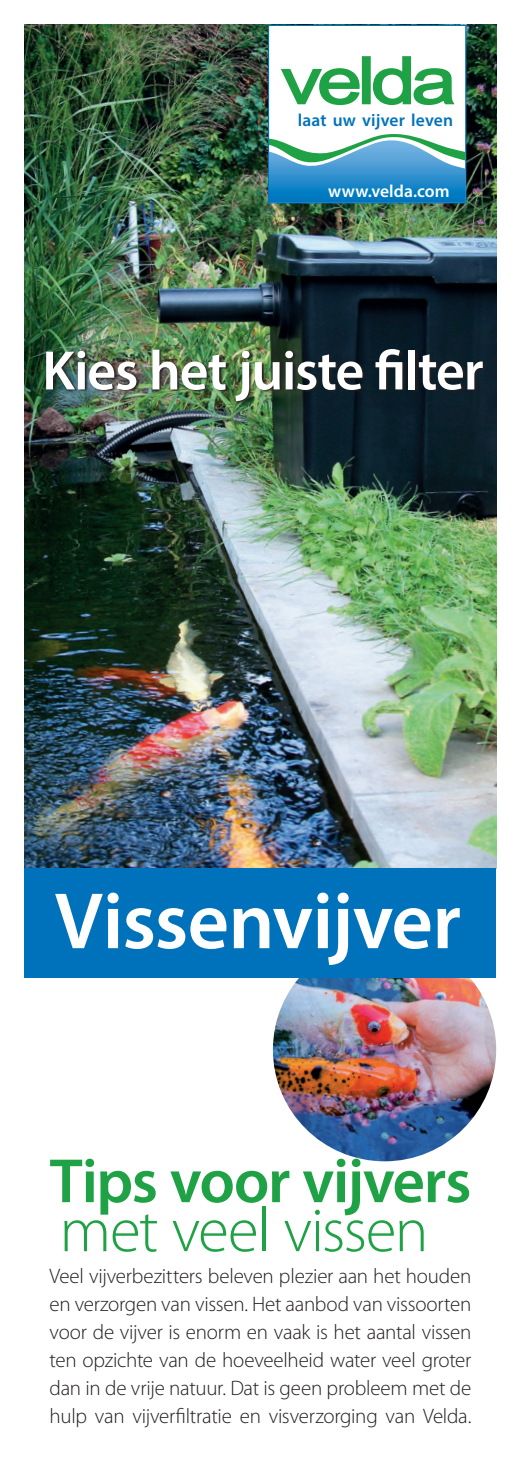
<style>
.page{position:relative;width:521px;height:1474px;background:#fff}
.page>*{position:absolute;margin:0;border:0;box-sizing:border-box;transform-origin:0 0}
.sfeer_heading{font:600 80.5px "Myriad Pro";letter-spacing:-.01em;color:#fff}
.t1{font:64.75px "Arial";letter-spacing:-.055em;color:#1fa245;scale:1.25 1}
.sfeer_heading-2{font:600 63px "Myriad Pro";letter-spacing:-.02em;color:#1fa245}
.sfeer_heading-3{font:300 63px "Myriad Pro";letter-spacing:-.025em;color:#1fa245}
.sfeer_heading-4{font:600 56px "Myriad Pro";letter-spacing:-.02em;color:#fff}
.sfeer_heading-5{font:300 21px/28px "Myriad Pro";letter-spacing:-.015em;color:#231f20;text-align:justify}
.t2{font:600 17.5px "Myriad Pro";letter-spacing:.015em;color:#0072bc}
.t3{font:600 17.5px "Myriad Pro";letter-spacing:.005em;color:#fff}
</style>
<div class="page">
<img style="left:25px;top:25px;width:471px;height:843px">
<div style="left:268px;top:25px;width:198px;height:178px;background:#fff;border:1px solid #0072bc"></div>
<svg style="left:269px;top:126px;width:196px;height:77px"></svg>
<svg style="left:281px;top:68px;width:79px;height:37px"></svg>
<div style="left:362px;top:56px;width:9px;height:48px;border:2px solid #1fa245"></div>
<svg style="left:372px;top:56px;width:83px;height:49px"></svg>
<img style="left:46px;top:348px;width:441px;height:56px">
<img style="left:273px;top:938px;width:223px;height:223px;border-radius:112px">
<div style="left:25px;top:868px;width:471px;height:109px;background:#0072bc"></div>
<p class="t1" style="left:281px;top:36px;width:142px">velda</p>
<p class="t2" style="left:298px;top:109px;width:157px">laat uw vijver leven</p>
<p class="t3" style="left:328px;top:180px;width:123px">www.velda.com</p>
<p class="sfeer_heading-4" style="left:42px;top:335px;width:443px">Kies het juiste filter</p>
<p class="sfeer_heading" style="left:55px;top:869px;width:408px">Vissenvijver</p>
<p class="sfeer_heading-2" style="left:50px;top:1140px;width:423px">Tips voor vijvers</p>
<p class="sfeer_heading-3" style="left:60px;top:1192px;width:370px">met veel vissen</p>
<p class="sfeer_heading-5" style="left:50px;top:1261px;width:423px">Veel vijverbezitters beleven plezier aan het houden en verzorgen van vissen. Het aanbod van vissoorten voor de vijver is enorm en vaak is het aantal vissen ten opzichte van de hoeveelheid water veel groter dan in de vrije natuur. Dat is geen probleem met de hulp van vijverfiltratie en visverzorging van Velda.</p>
</div>
